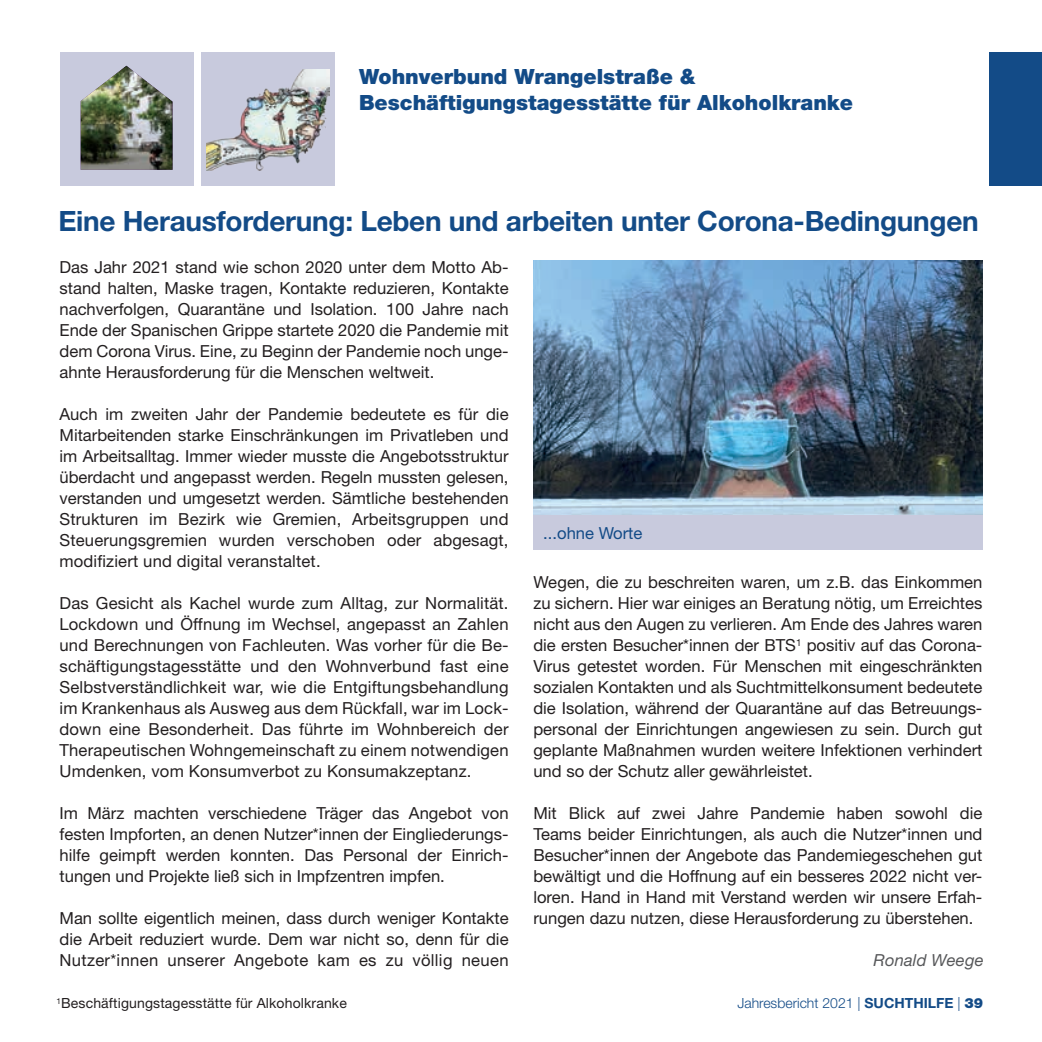
<style>
.page{position:relative;width:1042px;height:1042px;background:#fff}
.page>*{position:absolute;margin:0;border:0;box-sizing:border-box;transform-origin:0 0}
.t1{font:700 28px "Helvetica Neue";letter-spacing:-.01em;color:#134b87}
.t2{font:900 21px/26.2px "Helvetica Neue";color:#134b87}
.t3{font:16.62px/21px "Helvetica Neue";color:#231f20;text-align:justify}
.t4{font:16.62px "Helvetica Neue";color:#134b87}
.t5{font:italic 16.62px "Helvetica Neue";letter-spacing:.01em;color:#57585a}
.t6{font:14px "Helvetica Neue";letter-spacing:.01em;color:#231f20}
.t7{font:300 14px "Helvetica Neue";color:#134b87}
.s1{font-weight:700}
.s2{font-weight:900}
</style>
<div class="page">
<div style="left:201px;top:52px;width:134px;height:134px;background:#c8cadd"></div>
<img style="left:207px;top:69px;width:122px;height:102px">
<div style="left:60px;top:52px;width:134px;height:134px;background:#c8cadd"></div>
<img style="left:81px;top:66px;width:92px;height:104px">
<div style="left:990px;top:52px;width:52px;height:134px;background:#134b87"></div>
<img style="left:533px;top:261px;width:449px;height:254px">
<div style="left:533px;top:515px;width:449px;height:35px;background:#c8cadd"></div>
<p class="t2" style="left:359px;top:63px;width:495px">Wohnverbund Wrangelstraße &amp;<br>Beschäftigungstagesstätte für Alkoholkranke</p>
<h1 class="t1" style="left:58px;top:204px;width:922px">Eine Herausforderung: Leben und arbeiten unter Corona-Bedingungen</h1>
<p class="t3" style="left:60px;top:256px;width:450px">Das Jahr 2021 stand wie schon 2020 unter dem Motto Ab&shy;stand halten, Maske tragen, Kontakte reduzieren, Kontakte nachverfolgen, Quarantäne und Isolation. 100 Jahre nach Ende der Spanischen Grippe startete 2020 die Pandemie mit dem Corona Virus. Eine, zu Beginn der Pandemie noch unge&shy;ahnte Herausforderung für die Menschen weltweit.</p>
<p class="t3" style="left:60px;top:403px;width:450px">Auch im zweiten Jahr der Pandemie bedeutete es für die Mitarbeitenden starke Einschränkungen im Privatleben und im Arbeitsalltag. Immer wieder musste die Angebotsstruktur überdacht und angepasst werden. Regeln mussten gelesen, verstanden und umgesetzt werden. Sämtliche bestehenden Strukturen im Bezirk wie Gremien, Arbeitsgruppen und Steuerungsgremien wurden verschoben oder abgesagt, modifiziert und digital veranstaltet.</p>
<p class="t3" style="left:60px;top:592px;width:450px">Das Gesicht als Kachel wurde zum Alltag, zur Normalität.<br>Lockdown und Öffnung im Wechsel, angepasst an Zahlen und Berechnungen von Fachleuten. Was vorher für die Be&shy;schäftigungstagesstätte und den Wohnverbund fast eine Selbstverständlichkeit war, wie die Entgiftungsbehandlung im Krankenhaus als Ausweg aus dem Rückfall, war im Lock&shy;down eine Besonderheit. Das führte im Wohnbereich der Therapeutischen Wohngemeinschaft zu einem notwendigen Umdenken, vom Konsumverbot zu Konsumakzeptanz.</p>
<p class="t3" style="left:60px;top:802px;width:450px">Im März machten verschiedene Träger das Angebot von festen Impforten, an denen Nutzer*innen der Eingliederungs&shy;hilfe geimpft werden konnten. Das Personal der Einrich&shy;tungen und Projekte ließ sich in Impfzentren impfen.</p>
<p class="t3" style="left:60px;top:907px;width:450px">Man sollte eigentlich meinen, dass durch weniger Kontakte die Arbeit reduziert wurde. Dem war nicht so, denn für die Nutzer*innen unserer Angebote kam es zu völlig neuen</p>
<p class="t6" style="left:57px;top:995px;width:292px"><sup>1</sup>Beschäftigungstagesstätte für Alkoholkranke</p>
<p class="t4" style="left:543px;top:523px;width:101px">...ohne Worte</p>
<p class="t3" style="left:533px;top:571px;width:450px">Wegen, die zu beschreiten waren, um z.B. das Einkommen zu sichern. Hier war einiges an Beratung nötig, um Erreichtes nicht aus den Augen zu verlieren. Am Ende des Jahres waren die ersten Besucher*innen der BTS<sup>1</sup> positiv auf das Corona-Virus getestet worden. Für Menschen mit eingeschränkten sozialen Kontakten und als Suchtmittelkonsument bedeutete die Isolation, während der Quarantäne auf das Betreuungs&shy;personal der Einrichtungen angewiesen zu sein. Durch gut geplante Maßnahmen wurden weitere Infektionen verhindert und so der Schutz aller gewährleistet.</p>
<p class="t3" style="left:533px;top:802px;width:450px">Mit Blick auf zwei Jahre Pandemie haben sowohl die Teams beider Einrichtungen, als auch die Nutzer*innen und Besucher*innen der Angebote das Pandemiegeschehen gut bewältigt und die Hoffnung auf ein besseres 2022 nicht ver&shy;loren. Hand in Hand mit Verstand werden wir unsere Erfah&shy;rungen dazu nutzen, diese Herausforderung zu überstehen.</p>
<p class="t5" style="left:873px;top:950px;width:112px">Ronald Weege</p>
<p class="t7" style="left:737px;top:994px;width:247px">Jahresbericht 2021 | <span class="s1">SUCHTHILFE</span> | <span class="s2">39</span></p>
</div>
